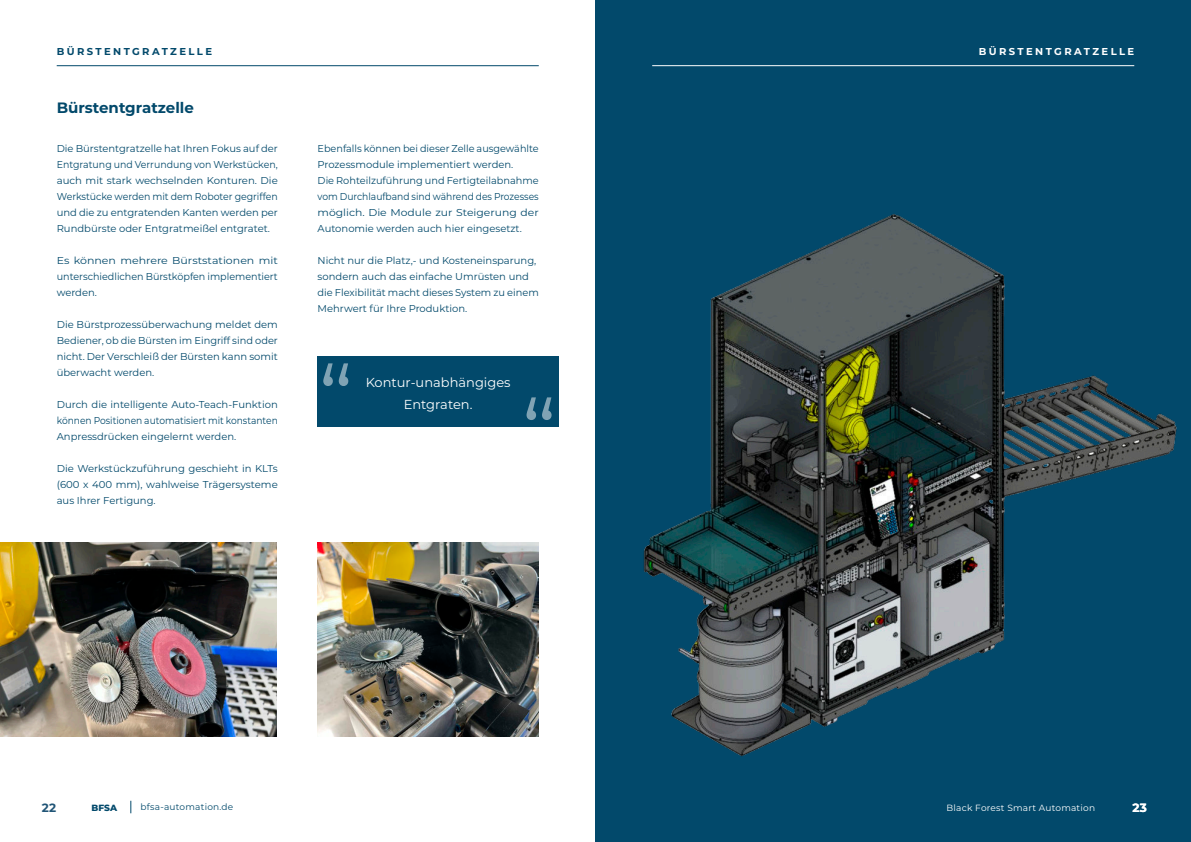
<style>
.page{position:relative;width:1191px;height:842px;background:#fff}
.page>*{position:absolute;margin:0;border:0;box-sizing:border-box;transform-origin:0 0}
.t1{font:700 15px "Montserrat";color:#02496b}
.t2{font:13px/22px "Montserrat";color:#fff;text-align:center}
.t3{font:700 12px "Montserrat";color:#215577}
.t4{font:700 12px "Montserrat";color:#fff}
.t5{font:10px/16px "Montserrat";color:#02496b;text-align:justify}
.t6{font:10px/16px "Montserrat";color:#02496b;text-align:justify;scale:1.1 1}
.t7{font:700 10px "Montserrat";letter-spacing:.24em;color:#02496b}
.t8{font:700 10px "Montserrat";letter-spacing:.24em;color:#fff}
.t9{font:9px "Montserrat";letter-spacing:.025em;color:#fff}
.t10{font:9px "Montserrat";letter-spacing:.025em;color:#02496b}
.t11{font:800 9px "Montserrat";color:#02496b}
</style>
<div class="page">
<svg style="left:131px;top:801px;width:1px;height:12px"></svg>
<img style="left:0;top:543px;width:277px;height:194px">
<img style="left:317px;top:543px;width:222px;height:194px">
<div style="left:595px;top:0;width:596px;height:842px;background:#02496b"></div>
<img style="left:643px;top:214px;width:534px;height:543px">
<hr style="left:652px;top:65px;width:482px;height:1px;background:#fff">
<hr style="left:57px;top:65px;width:482px;height:1px;background:#02496b">
<div style="left:317px;top:356px;width:241px;height:70px;background:#02496b"></div>
<svg style="left:323px;top:363px;width:25px;height:23px"></svg>
<svg style="left:526px;top:397px;width:25px;height:23px"></svg>
<p class="t7" style="left:57px;top:46px;width:157px">BÜRSTENTGRATZELLE</p>
<h1 class="t1" style="left:57px;top:100px;width:139px">Bürstentgratzelle</h1>
<p class="t5" style="left:57px;top:140px;width:223px">Die Bürstentgratzelle hat Ihren Fokus auf der Entgratung und Verrundung von Werkstücken, auch mit stark wechselnden Konturen. Die Werkstücke werden mit dem Roboter gegriffen und die zu entgratenden Kanten werden per Rundbürste oder Entgratmeißel entgratet.</p>
<p class="t6" style="left:57px;top:252px;width:202px">Es können mehrere Bürststationen mit unterschiedlichen Bürstköpfen implementiert werden.</p>
<p class="t5" style="left:57px;top:316px;width:223px">Die Bürstprozessüberwachung meldet dem Bediener, ob die Bürsten im Eingriff sind oder nicht. Der Verschleiß der Bürsten kann somit überwacht werden.</p>
<p class="t5" style="left:57px;top:396px;width:223px">Durch die intelligente Auto-Teach-Funktion können Positionen automatisiert mit konstanten Anpressdrücken eingelernt werden.</p>
<p class="t5" style="left:57px;top:460px;width:223px">Die Werkstückzuführung geschieht in KLTs (600 x 400 mm), wahlweise Trägersysteme aus Ihrer Fertigung.</p>
<p class="t5" style="left:317px;top:140px;width:223px;text-align:left">Ebenfalls können bei dieser Zelle ausgewählte Prozessmodule implementiert werden.<br>Die Rohteilzuführung und Fertigteilabnahme vom Durchlaufband sind während des Prozesses möglich. Die Module zur Steigerung der Autonomie werden auch hier eingesetzt.</p>
<p class="t5" style="left:317px;top:252px;width:223px;text-align:left">Nicht nur die Platz,- und Kosteneinsparung, sondern auch das einfache Umrüsten und die Flexibilität macht dieses System zu einem Mehrwert für Ihre Produktion.</p>
<h2 class="t2" style="left:366px;top:372px;width:146px">Kontur-unabhängiges<br>Entgraten.</h2>
<p class="t3" style="left:42px;top:801px;width:16px">22</p>
<p class="t11" style="left:92px;top:802px;width:27px">BFSA</p>
<p class="t10" style="left:141px;top:802px;width:94px">bfsa-automation.de</p>
<p class="t8" style="left:978px;top:46px;width:157px">BÜRSTENTGRATZELLE</p>
<p class="t9" style="left:946px;top:804px;width:150px">Black Forest Smart Automation</p>
<p class="t4" style="left:1132px;top:801px;width:16px">23</p>
</div>
